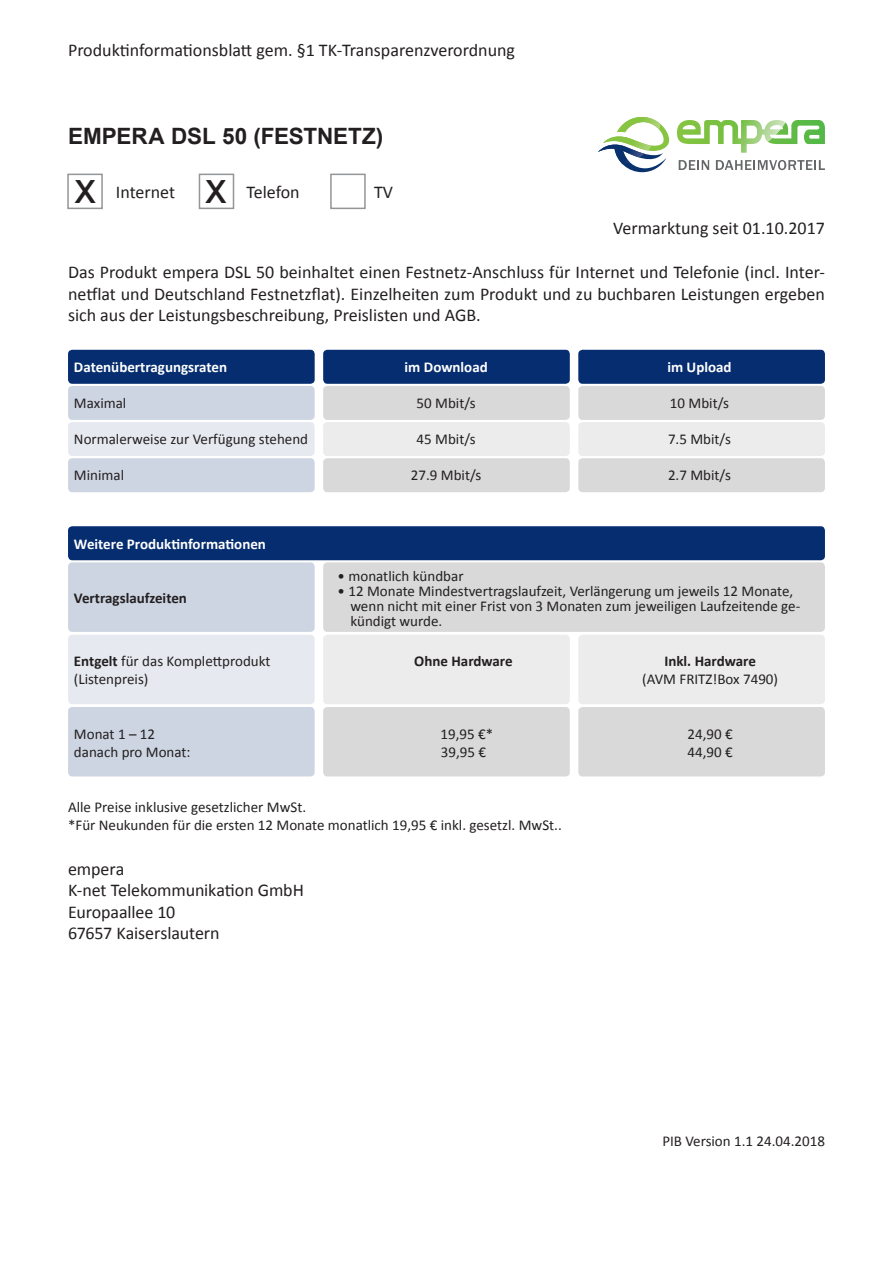
<style>
.page{position:relative;width:893px;height:1263px;background:#fff}
.page>*{position:absolute;margin:0;border:0;box-sizing:border-box;transform-origin:0 0}
.t1{font:43.2px "Arial";color:#231f20}
.t2{font:700 22.5px "Arial";color:#231f20}
.t3{font:18px/21.6px "Calibri";color:#231f20;text-align:justify}
.t4{font:15px/15px "Calibri";color:#231f20}
.t5{font:700 15px "Calibri";color:#fff}
.t6{font:700 15px "Calibri";color:#231f20}
.s1{font-weight:700}
</style>
<div class="page">
<svg style="left:773px;top:120px;width:52px;height:24px"></svg>
<img style="left:773px;top:120px;width:9px;height:18px">
<img style="left:677px;top:120px;width:96px;height:32px">
<svg style="left:598px;top:117px;width:71px;height:55px"></svg>
<svg style="left:679px;top:160px;width:30px;height:10px"></svg>
<svg style="left:716px;top:160px;width:109px;height:10px"></svg>
<div style="left:323px;top:386px;width:247px;height:34px;background:#d9d9d9;border-radius:4px"></div>
<div style="left:578px;top:386px;width:247px;height:34px;background:#d9d9d9;border-radius:4px"></div>
<div style="left:323px;top:422px;width:247px;height:34px;background:#ececec;border-radius:4px"></div>
<div style="left:578px;top:422px;width:247px;height:34px;background:#ececec;border-radius:4px"></div>
<div style="left:323px;top:458px;width:247px;height:34px;background:#d9d9d9;border-radius:4px"></div>
<div style="left:578px;top:458px;width:247px;height:34px;background:#d9d9d9;border-radius:4px"></div>
<div style="left:68px;top:350px;width:247px;height:34px;background:#052d6f;border-radius:4px"></div>
<div style="left:68px;top:386px;width:247px;height:34px;background:#cdd5e2;border-radius:4px"></div>
<div style="left:68px;top:422px;width:247px;height:34px;background:#e6eaf0;border-radius:4px"></div>
<div style="left:68px;top:458px;width:247px;height:34px;background:#cdd5e2;border-radius:4px"></div>
<div style="left:578px;top:350px;width:247px;height:34px;background:#052d6f;border-radius:4px"></div>
<div style="left:323px;top:350px;width:247px;height:34px;background:#052d6f;border-radius:4px"></div>
<div style="left:323px;top:562px;width:502px;height:70px;background:#d9d9d9;border-radius:4px"></div>
<div style="left:323px;top:635px;width:247px;height:69px;background:#ececec;border-radius:4px"></div>
<div style="left:578px;top:635px;width:247px;height:69px;background:#ececec;border-radius:4px"></div>
<div style="left:323px;top:707px;width:247px;height:69px;background:#d9d9d9;border-radius:4px"></div>
<div style="left:578px;top:707px;width:247px;height:69px;background:#d9d9d9;border-radius:4px"></div>
<div style="left:68px;top:526px;width:757px;height:34px;background:#052d6f;border-radius:4px"></div>
<div style="left:68px;top:562px;width:247px;height:70px;background:#cdd5e2;border-radius:4px"></div>
<div style="left:68px;top:635px;width:247px;height:69px;background:#e6eaf0;border-radius:4px"></div>
<div style="left:68px;top:707px;width:247px;height:69px;background:#cdd5e2;border-radius:4px"></div>
<div style="left:67px;top:174px;width:36px;height:35px;border:2px solid #939598"></div>
<div style="left:330px;top:174px;width:36px;height:35px;border:2px solid #939598"></div>
<div style="left:199px;top:174px;width:35px;height:35px;border:2px solid #939598"></div>
<p class="t3" style="left:68px;top:39px;width:449px">Produktinformationsblatt gem. §1 TK-Transparenzverordnung</p>
<p class="t2" style="left:68px;top:121px;width:317px">EMPERA DSL 50 (FESTNETZ)</p>
<p class="t1" style="left:75px;top:159px;width:23px">x</p>
<p class="t3" style="left:116px;top:181px;width:61px">Internet</p>
<p class="t1" style="left:205px;top:159px;width:23px">x</p>
<p class="t3" style="left:247px;top:181px;width:55px">Telefon</p>
<p class="t3" style="left:374px;top:181px;width:20px">TV</p>
<p class="t3" style="left:613px;top:217px;width:213px">Vermarktung seit 01.10.2017</p>
<p class="t3" style="left:68px;top:261px;width:758px">Das Produkt empera DSL 50 beinhaltet einen Festnetz-Anschluss für Internet und Telefonie (incl. Inter&shy;netflat und Deutschland Festnetzflat). Einzelheiten zum Produkt und zu buchbaren Leistungen ergeben sich aus der Leistungsbeschreibung, Preislisten und AGB.</p>
<p class="t5" style="left:74px;top:357px;width:155px">Datenübertragungsraten</p>
<p class="t5" style="left:405px;top:357px;width:85px">im Download</p>
<p class="t5" style="left:667px;top:357px;width:66px">im Upload</p>
<p class="t4" style="left:74px;top:395px;width:54px">Maximal</p>
<p class="t4" style="left:417px;top:395px;width:61px">50 Mbit/s</p>
<p class="t4" style="left:670px;top:395px;width:61px">10 Mbit/s</p>
<p class="t4" style="left:74px;top:431px;width:236px">Normalerweise zur Verfügung stehend</p>
<p class="t4" style="left:417px;top:431px;width:61px">45 Mbit/s</p>
<p class="t4" style="left:668px;top:431px;width:64px">7.5 Mbit/s</p>
<p class="t4" style="left:74px;top:467px;width:52px">Minimal</p>
<p class="t4" style="left:411px;top:467px;width:72px">27.9 Mbit/s</p>
<p class="t4" style="left:668px;top:467px;width:64px">2.7 Mbit/s</p>
<p class="t5" style="left:74px;top:534px;width:194px">Weitere Produktinformationen</p>
<p class="t6" style="left:74px;top:588px;width:114px">Vertragslaufzeiten</p>
<p class="t4" style="left:74px;top:654px;width:198px"><span class="s1">Entgelt</span> für das Komplettprodukt</p>
<p class="t4" style="left:74px;top:672px;width:76px">(Listenpreis)</p>
<p class="t4" style="left:74px;top:726px;width:83px">Monat 1 – 12</p>
<p class="t4" style="left:74px;top:744px;width:118px">danach pro Monat:</p>
<p class="t4" style="left:338px;top:568px;width:127px">• monatlich kündbar</p>
<p class="t4" style="left:350px;top:583px;width:451px;text-indent:-13px">• 12 Monate Mindestvertragslaufzeit, Verlängerung um jeweils 12 Monate, wenn nicht mit einer Frist von 3 Monaten zum jeweiligen Laufzeitende ge&shy;kündigt wurde.</p>
<p class="t6" style="left:414px;top:652px;width:100px">Ohne Hardware</p>
<p class="t6" style="left:664px;top:652px;width:93px">Inkl. Hardware</p>
<p class="t4" style="left:642px;top:672px;width:137px">(AVM FRITZ!Box 7490)</p>
<p class="t4" style="left:441px;top:726px;width:54px">19,95 €*</p>
<p class="t4" style="left:441px;top:744px;width:47px">39,95 €</p>
<p class="t4" style="left:688px;top:726px;width:47px">24,90 €</p>
<p class="t4" style="left:688px;top:744px;width:47px">44,90 €</p>
<p class="t4" style="left:68px;top:799px;width:240px">Alle Preise inklusive gesetzlicher MwSt.</p>
<p class="t4" style="left:68px;top:817px;width:495px">*Für Neukunden für die ersten 12 Monate monatlich 19,95 € inkl. gesetzl. MwSt..</p>
<p class="t3" style="left:68px;top:858px;width:58px">empera</p>
<p class="t3" style="left:68px;top:879px;width:237px">K-net Telekommunikation GmbH</p>
<p class="t3" style="left:68px;top:901px;width:109px">Europaallee 10</p>
<p class="t3" style="left:68px;top:923px;width:153px">67657 Kaiserslautern</p>
<p class="t4" style="left:662px;top:1133px;width:164px">PIB Version 1.1 24.04.2018</p>
</div>
